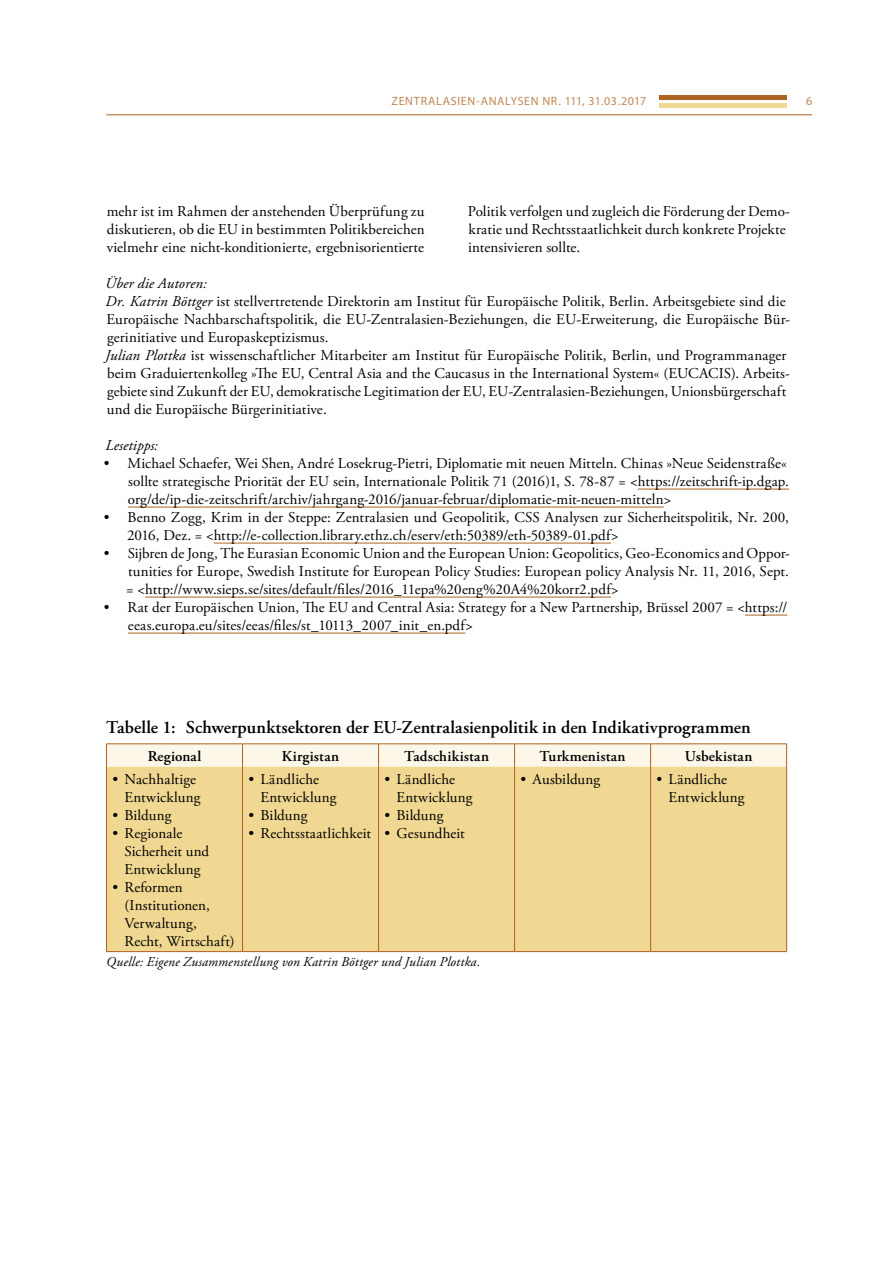
<style>
.page{position:relative;width:893px;height:1263px;background:#fff}
.page>*{position:absolute;margin:0;border:0;box-sizing:border-box;transform-origin:0 0}
.t1{font:600 18px "Adobe Garamond Pro";color:#000}
.t2{font:15px/18px "Adobe Garamond Pro";letter-spacing:.01em;color:#000}
.t3{font:600 15px "Adobe Garamond Pro";letter-spacing:.01em;color:#000}
.t4{font:italic 15px "Adobe Garamond Pro";letter-spacing:.005em;color:#000}
.t5{font:italic 13.5px "Adobe Garamond Pro";letter-spacing:.01em;color:#000}
.t6{font:12px "Myriad Pro";letter-spacing:.05em;color:#c18654}
.s1{font-style:italic}
</style>
<div class="page">
<div style="left:659px;top:103px;width:128px;height:5px;background:#f0d892"></div>
<hr style="left:659px;top:96px;width:128px;height:4px;background:#ae6221">
<hr style="left:106px;top:114px;width:706px;height:1px;background:#ae6221">
<div style="left:107px;top:767px;width:679px;height:184px;background:#f0d892"></div>
<hr style="left:106px;top:743px;width:137px;height:1px;background:#ae6221">
<hr style="left:243px;top:743px;width:136px;height:1px;background:#ae6221">
<hr style="left:379px;top:743px;width:136px;height:1px;background:#ae6221">
<hr style="left:515px;top:743px;width:136px;height:1px;background:#ae6221">
<hr style="left:651px;top:743px;width:136px;height:1px;background:#ae6221">
<svg style="left:106px;top:744px;width:681px;height:23px;background:#faf3e3"></svg>
<hr style="left:106px;top:767px;width:1px;height:184px;background:#ae6221">
<hr style="left:242px;top:767px;width:1px;height:184px;background:#ae6221">
<hr style="left:378px;top:767px;width:1px;height:184px;background:#ae6221">
<hr style="left:514px;top:767px;width:1px;height:184px;background:#ae6221">
<hr style="left:650px;top:767px;width:1px;height:184px;background:#ae6221">
<hr style="left:786px;top:767px;width:1px;height:184px;background:#ae6221">
<hr style="left:106px;top:951px;width:137px;height:1px;background:#ae6221">
<hr style="left:243px;top:951px;width:136px;height:1px;background:#ae6221">
<hr style="left:379px;top:951px;width:136px;height:1px;background:#ae6221">
<hr style="left:515px;top:951px;width:136px;height:1px;background:#ae6221">
<hr style="left:651px;top:951px;width:136px;height:1px;background:#ae6221">
<hr style="left:638px;top:489px;width:151px;height:1px;background:#ae6221">
<hr style="left:128px;top:507px;width:536px;height:1px;background:#ae6221">
<hr style="left:214px;top:543px;width:397px;height:1px;background:#ae6221">
<hr style="left:145px;top:597px;width:466px;height:1px;background:#ae6221">
<hr style="left:745px;top:615px;width:42px;height:1px;background:#ae6221">
<hr style="left:128px;top:633px;width:337px;height:1px;background:#ae6221">
<p class="t6" style="left:392px;top:94px;width:256px">ZENTRALASIEN-ANALYSEN NR. 111, 31.03.2017</p>
<p class="t6" style="left:806px;top:94px;width:8px">6</p>
<p class="t2" style="left:107px;top:203px;width:319px;text-align:justify">mehr ist im Rahmen der anstehenden Überprüfung zu diskutieren, ob die EU in bestimmten Politikbereichen vielmehr eine nicht-konditionierte, ergebnisorientierte</p>
<p class="t2" style="left:468px;top:203px;width:324px">Politik verfolgen und zugleich die Förderung der Demo&shy;kratie und Rechtsstaatlichkeit durch konkrete Projekte intensivieren sollte.</p>
<p class="t2" style="left:105px;top:275px;width:686px"><span class="s1">Über die Autoren:<br>Dr. Katrin Böttger</span> ist stellvertretende Direktorin am Institut für Europäische Politik, Berlin. Arbeitsgebiete sind die Europäische Nachbarschaftspolitik, die EU-Zentralasien-Beziehungen, die EU-Erweiterung, die Europäische Bür&shy;gerinitiative und Europaskeptizismus.<br><span class="s1">Julian Plottka</span> ist wissenschaftlicher Mitarbeiter am Institut für Europäische Politik, Berlin, und Programmanager beim Graduiertenkolleg »The EU, Central Asia and the Caucasus in the International System« (EUCACIS). Arbeits&shy;gebiete sind Zukunft der EU, demokratische Legitimation der EU, EU-Zentralasien-Beziehungen, Unionsbürgerschaft und die Europäische Bürgerinitiative.</p>
<p class="t4" style="left:106px;top:436px;width:54px">Lesetipps:</p>
<p class="t2" style="left:128px;top:455px;width:662px;text-indent:-24px">• Michael Schaefer, Wei Shen, André Losekrug-Pietri, Diplomatie mit neuen Mitteln. Chinas »Neue Seidenstraße« sollte strategische Priorität der EU sein, Internationale Politik 71 (2016)1, S. 78-87 = &lt;https://zeitschrift-ip.dgap. org/de/ip-die-zeitschrift/archiv/jahrgang-2016/januar-februar/diplomatie-mit-neuen-mitteln&gt;</p>
<p class="t2" style="left:127px;top:509px;width:663px;text-indent:-23px">• Benno Zogg, Krim in der Steppe: Zentralasien und Geopolitik, CSS Analysen zur Sicherheitspolitik, Nr. 200,<br>2016, Dez. = &lt;http://e-collection.library.ethz.ch/eserv/eth:50389/eth-50389-01.pdf&gt;</p>
<p class="t2" style="left:126px;top:545px;width:665px;text-align:justify;text-indent:-22px">• Sijbren de Jong, The Eurasian Economic Union and the European Union: Geopolitics, Geo-Economics and Oppor&shy;tunities for Europe, Swedish Institute for European Policy Studies: European policy Analysis Nr. 11, 2016, Sept. = &lt;http://www.sieps.se/sites/default/files/2016_11epa%20eng%20A4%20korr2.pdf&gt;</p>
<p class="t2" style="left:128px;top:599px;width:661px;text-indent:-24px">• Rat der Europäischen Union, The EU and Central Asia: Strategy for a New Partnership, Brüssel 2007 = &lt;https:// eeas.europa.eu/sites/eeas/files/st_10113_2007_init_en.pdf&gt;</p>
<p class="t1" style="left:106px;top:717px;width:646px">Tabelle 1: Schwerpunktsektoren der EU-Zentralasienpolitik in den Indikativprogrammen</p>
<p class="t3" style="left:148px;top:747px;width:55px">Regional</p>
<p class="t3" style="left:282px;top:747px;width:59px">Kirgistan</p>
<p class="t3" style="left:404px;top:747px;width:86px">Tadschikistan</p>
<p class="t3" style="left:540px;top:747px;width:87px">Turkmenistan</p>
<p class="t3" style="left:685px;top:747px;width:69px">Usbekistan</p>
<p class="t2" style="left:112px;top:770px;width:89px;text-align:right">• Nachhaltige<br>Entwicklung</p>
<p class="t2" style="left:112px;top:806px;width:60px">• Bildung</p>
<p class="t2" style="left:124px;top:824px;width:86px;text-indent:-12px">• Regionale<br>Sicherheit und<br>Entwicklung</p>
<p class="t2" style="left:124px;top:878px;width:111px;text-indent:-12px">• Reformen (Institutionen,<br>Verwaltung,<br>Recht, Wirtschaft)</p>
<p class="t2" style="left:261px;top:770px;width:77px;text-indent:-12px">• Ländliche<br>Entwicklung</p>
<p class="t2" style="left:249px;top:806px;width:60px">• Bildung</p>
<p class="t2" style="left:249px;top:824px;width:124px">• Rechtsstaatlichkeit</p>
<p class="t2" style="left:397px;top:770px;width:77px;text-indent:-12px">• Ländliche<br>Entwicklung</p>
<p class="t2" style="left:385px;top:806px;width:60px">• Bildung</p>
<p class="t2" style="left:385px;top:824px;width:82px">• Gesundheit</p>
<p class="t2" style="left:521px;top:770px;width:81px">• Ausbildung</p>
<p class="t2" style="left:669px;top:770px;width:77px;text-indent:-12px">• Ländliche<br>Entwicklung</p>
<p class="t5" style="left:106px;top:954px;width:376px">Quelle: Eigene Zusammenstellung von Katrin Böttger und Julian Plottka.</p>
</div>
